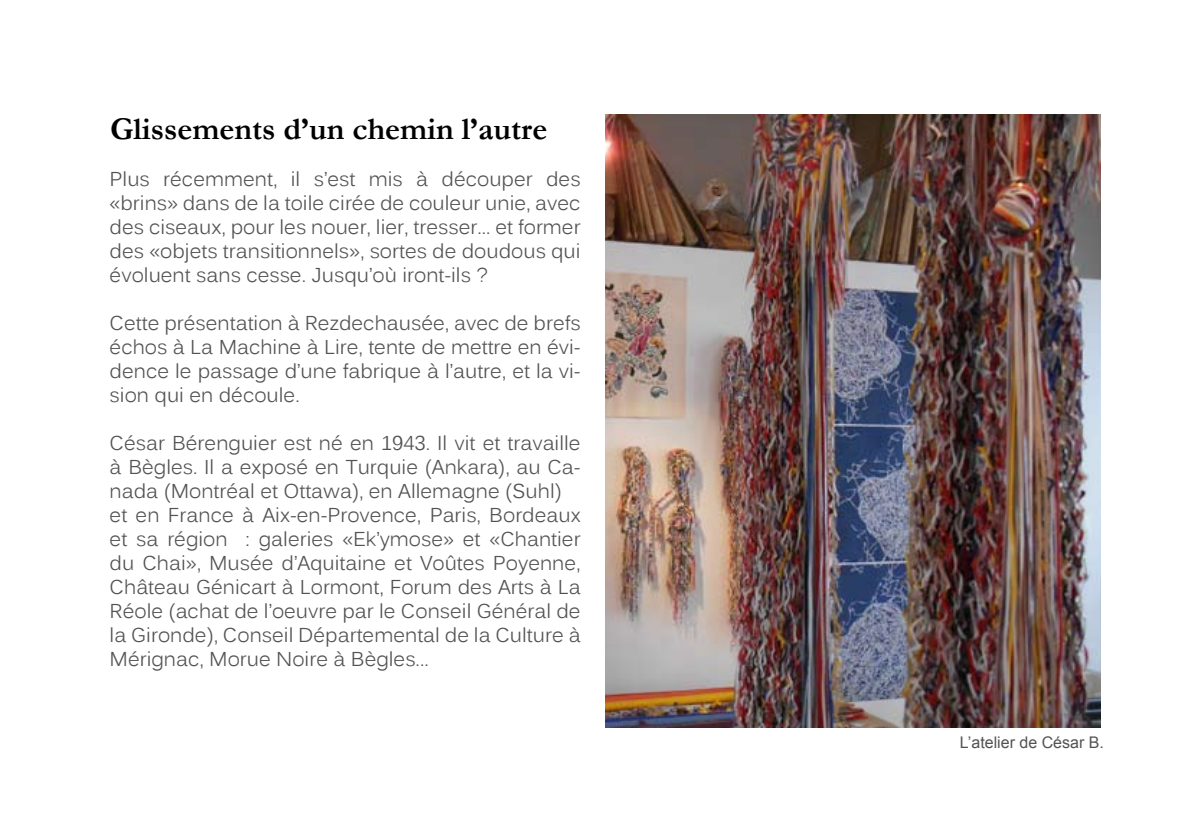
<style>
.page{position:relative;width:1191px;height:840px;background:#fff}
.page>*{position:absolute;margin:0;border:0;box-sizing:border-box;transform-origin:0 0}
.t1{font:700 32px "Garamond";color:#000}
.t2{font:20px/24px "Kalinga";color:#535355;text-align:justify}
.t3{font:16px "Arial";color:#535355}
</style>
<div class="page">
<img style="left:605px;top:115px;width:495px;height:612px">
<h1 class="t1" style="left:110px;top:107px;width:439px">Glissements d’un chemin l’autre</h1>
<p class="t2" style="left:110px;top:167px;width:472px">Plus récemment, il s’est mis à découper des «brins» dans de la toile cirée de couleur unie, avec des ciseaux, pour les nouer, lier, tresser... et former des «objets transitionnels», sortes de doudous qui évoluent sans cesse. Jusqu’où iront-ils ?</p>
<p class="t2" style="left:110px;top:311px;width:472px">Cette présentation à Rezdechausée, avec de brefs échos à La Machine à Lire, tente de mettre en évi&shy;dence le passage d’une fabrique à l’autre, et la vi&shy;sion qui en découle.</p>
<p class="t2" style="left:110px;top:431px;width:472px;text-align:left">César Bérenguier est né en 1943. Il vit et travaille à Bègles. Il a exposé en Turquie (Ankara), au Ca&shy;nada (Montréal et Ottawa), en Allemagne (Suhl) et en France à Aix-en-Provence, Paris, Bordeaux et sa région : galeries «Ek’ymose» et «Chantier du Chai», Musée d’Aquitaine et Voûtes Poyenne, Château Génicart à Lormont, Forum des Arts à La Réole (achat de l’oeuvre par le Conseil Général de la Gironde), Conseil Départemental de la Culture à Mérignac, Morue Noire à Bègles...</p>
<p class="t3" style="left:960px;top:731px;width:146px">L’atelier de César B.</p>
</div>
